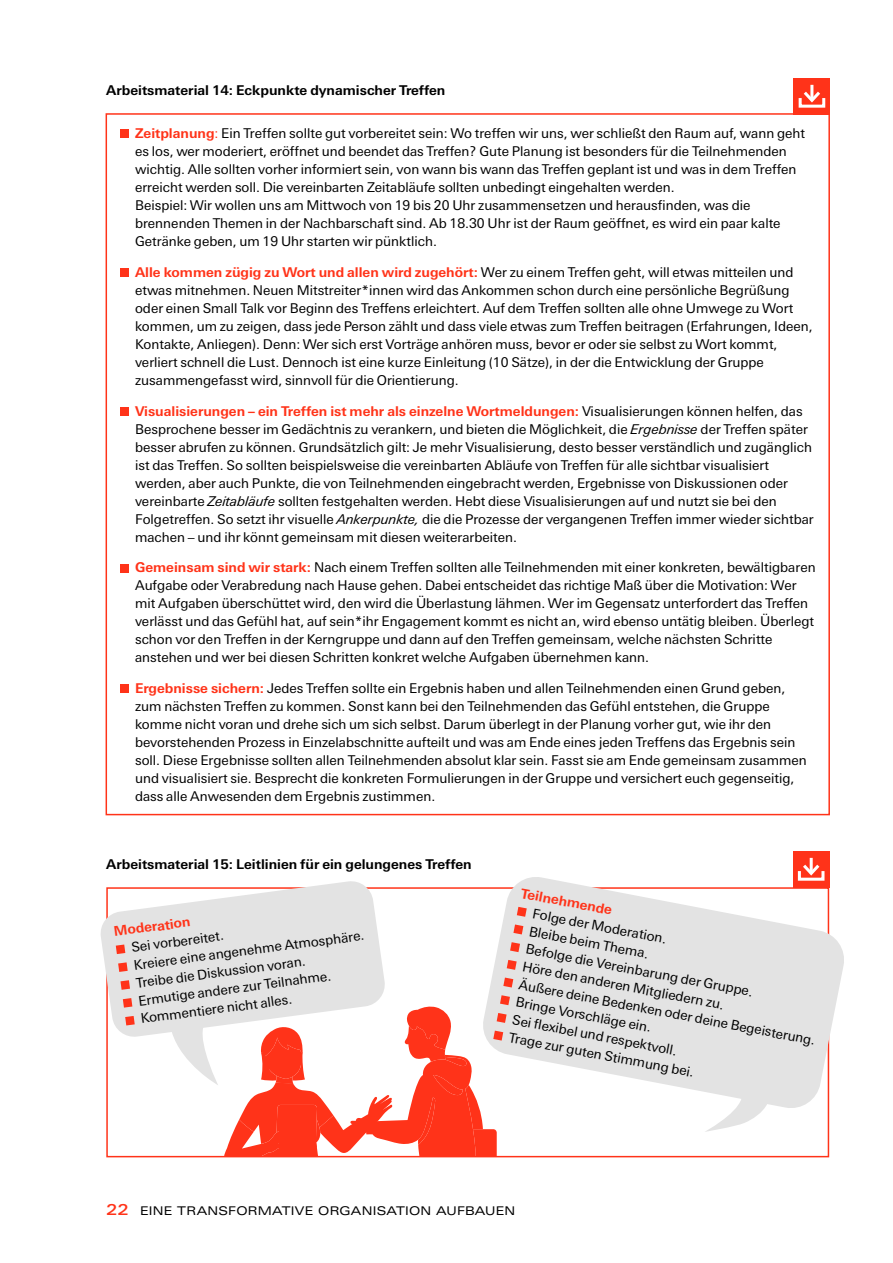
<style>
.page{position:relative;width:893px;height:1263px;background:#fff}
.page>*{position:absolute;margin:0;border:0;box-sizing:border-box;transform-origin:0 0}
.t1{font:13.5px/18px "Linotype Univers Basic";color:#000}
.t2{font:700 13.5px "Linotype Univers Basic";color:#000}
.t3{font:700 13.5px "Linotype Univers Basic";color:#ff3319}
.t4{font:12px "Linotype Univers Extd";letter-spacing:.015em;color:#000}
.s1{font-weight:700;color:#ff3319}
.s2{color:#ff3319}
.s3{font-style:italic}
.s4{font-weight:500;font-size:15px;color:#ff3319}
</style>
<div class="page">
<div style="left:120px;top:129px;width:8px;height:9px;background:#ff3319"></div>
<div style="left:120px;top:268px;width:8px;height:9px;background:#ff3319"></div>
<div style="left:120px;top:407px;width:8px;height:8px;background:#ff3319"></div>
<div style="left:120px;top:564px;width:8px;height:8px;background:#ff3319"></div>
<div style="left:120px;top:684px;width:8px;height:9px;background:#ff3319"></div>
<div style="left:794px;top:78px;width:36px;height:36px;background:#ff3319"></div>
<div style="left:799px;top:97px;width:26px;height:11px;border:3px solid #fff"></div>
<hr style="left:810px;top:85px;width:3px;height:15px;background:#fff">
<svg style="left:801px;top:88px;width:22px;height:17px"></svg>
<div style="left:793px;top:851px;width:36px;height:36px;background:#ff3319"></div>
<div style="left:798px;top:869px;width:26px;height:12px;border:3px solid #fff"></div>
<hr style="left:810px;top:858px;width:3px;height:15px;background:#fff">
<svg style="left:800px;top:861px;width:23px;height:13px"></svg>
<svg style="left:100px;top:881px;width:286px;height:204px;fill:#e3e3e3"></svg>
<svg style="left:116px;top:944px;width:9px;height:10px"></svg>
<svg style="left:118px;top:962px;width:10px;height:10px"></svg>
<svg style="left:120px;top:980px;width:10px;height:10px"></svg>
<svg style="left:123px;top:998px;width:9px;height:10px"></svg>
<svg style="left:125px;top:1016px;width:10px;height:9px"></svg>
<svg style="left:480px;top:874px;width:364px;height:258px;fill:#e3e3e3"></svg>
<svg style="left:517px;top:907px;width:10px;height:10px"></svg>
<svg style="left:513px;top:924px;width:10px;height:10px"></svg>
<svg style="left:510px;top:942px;width:10px;height:10px"></svg>
<svg style="left:507px;top:960px;width:10px;height:10px"></svg>
<svg style="left:503px;top:977px;width:10px;height:10px"></svg>
<svg style="left:224px;top:995px;width:286px;height:161px"></svg>
<p class="t2" style="left:106px;top:82px;width:341px">Arbeitsmaterial 14: Eckpunkte dynamischer Treffen</p>
<p class="t1" style="left:135px;top:124px;width:672px"><span class="s1">Zeitplanung</span><span class="s2">:</span> Ein Treffen sollte gut vorbereitet sein: Wo treffen wir uns, wer schließt den Raum auf, wann geht es los, wer moderiert, eröffnet und beendet das Treffen? Gute Planung ist besonders für die Teilnehmenden wichtig. Alle sollten vorher informiert sein, von wann bis wann das Treffen geplant ist und was in dem Treffen erreicht werden soll. Die vereinbarten Zeitabläufe sollten unbedingt eingehalten werden.<br>Beispiel: Wir wollen uns am Mittwoch von 19 bis 20 Uhr zusammensetzen und herausfinden, was die brennenden Themen in der Nachbarschaft sind. Ab 18.30 Uhr ist der Raum geöffnet, es wird ein paar kalte Getränke geben, um 19 Uhr starten wir pünktlich.</p>
<p class="t1" style="left:135px;top:263px;width:679px"><span class="s1">Alle kommen zügig zu Wort und allen wird zugehört:</span> Wer zu einem Treffen geht, will etwas mitteilen und etwas mitnehmen. Neuen Mitstreiter*innen wird das Ankommen schon durch eine persönliche Begrüßung oder einen Small Talk vor Beginn des Treffens erleichtert. Auf dem Treffen sollten alle ohne Umwege zu Wort kommen, um zu zeigen, dass jede Person zählt und dass viele etwas zum Treffen beitragen (Erfahrungen, Ideen, Kontakte, Anliegen). Denn: Wer sich erst Vorträge anhören muss, bevor er oder sie selbst zu Wort kommt, verliert schnell die Lust. Dennoch ist eine kurze Einleitung (10 Sätze), in der die Entwicklung der Gruppe zusammengefasst wird, sinnvoll für die Orientierung.</p>
<p class="t1" style="left:135px;top:402px;width:680px"><span class="s1">Visualisierungen – ein Treffen ist mehr als einzelne Wortmeldungen:</span> Visualisierungen können helfen, das Besprochene besser im Gedächtnis zu verankern, und bieten die Möglichkeit, die <span class="s3">Ergebnisse</span> der Treffen später besser abrufen zu können. Grundsätzlich gilt: Je mehr Visualisierung, desto besser verständlich und zugänglich ist das Treffen. So sollten beispielsweise die vereinbarten Abläufe von Treffen für alle sichtbar visualisiert werden, aber auch Punkte, die von Teilnehmenden eingebracht werden, Ergebnisse von Diskussionen oder vereinbarte <span class="s3">Zeitabläufe</span> sollten festgehalten werden. Hebt diese Visualisierungen auf und nutzt sie bei den Folgetreffen. So setzt ihr visuelle <span class="s3">Ankerpunkte,</span> die die Prozesse der vergangenen Treffen immer wieder sichtbar machen – und ihr könnt gemeinsam mit diesen weiterarbeiten.</p>
<p class="t1" style="left:135px;top:558px;width:682px"><span class="s1">Gemeinsam sind wir stark:</span> Nach einem Treffen sollten alle Teilnehmenden mit einer konkreten, bewältigbaren Aufgabe oder Verabredung nach Hause gehen. Dabei entscheidet das richtige Maß über die Motivation: Wer mit Aufgaben überschüttet wird, den wird die Überlastung lähmen. Wer im Gegensatz unterfordert das Treffen verlässt und das Gefühl hat, auf sein*ihr Engagement kommt es nicht an, wird ebenso untätig bleiben. Überlegt schon vor den Treffen in der Kerngruppe und dann auf den Treffen gemeinsam, welche nächsten Schritte anstehen und wer bei diesen Schritten konkret welche Aufgaben übernehmen kann.</p>
<p class="t1" style="left:135px;top:679px;width:673px"><span class="s1">Ergebnisse sichern:</span> Jedes Treffen sollte ein Ergebnis haben und allen Teilnehmenden einen Grund geben, zum nächsten Treffen zu kommen. Sonst kann bei den Teilnehmenden das Gefühl entstehen, die Gruppe komme nicht voran und drehe sich um sich selbst. Darum überlegt in der Planung vorher gut, wie ihr den bevorstehenden Prozess in Einzelabschnitte aufteilt und was am Ende eines jeden Treffens das Ergebnis sein soll. Diese Ergebnisse sollten allen Teilnehmenden absolut klar sein. Fasst sie am Ende gemeinsam zusammen und visualisiert sie. Besprecht die konkreten Formulierungen in der Gruppe und versichert euch gegenseitig, dass alle Anwesenden dem Ergebnis zustimmen.</p>
<p class="t2" style="left:106px;top:856px;width:367px">Arbeitsmaterial 15: Leitlinien für ein gelungenes Treffen</p>
<p class="t3" style="left:113px;top:923px;width:79px;rotate:-7deg">Moderation</p>
<p class="t1" style="left:130px;top:938px;width:234px;rotate:-7deg">Sei vorbereitet.<br>Kreiere eine angenehme Atmosphäre.<br>Treibe die Diskussion voran.<br>Ermutige andere zur Teilnahme.<br>Kommentiere nicht alles.</p>
<p class="t3" style="left:523px;top:885px;width:94px;rotate:11deg">Teilnehmende</p>
<p class="t1" style="left:534px;top:904px;width:303px;rotate:11deg">Folge der Moderation.<br>Bleibe beim Thema.<br>Befolge die Vereinbarung der Gruppe.<br>Höre den anderen Mitgliedern zu.<br>Äußere deine Bedenken oder deine Begeisterung.<br>Bringe Vorschläge ein.<br>Sei fl exibel und respektvoll.<br>Trage zur guten Stimmung bei.</p>
<p class="t4" style="left:106px;top:1203px;width:410px"><span class="s4">22</span> EINE TRANSFORMATIVE O RGANISATION AUFBAUEN</p>
</div>
